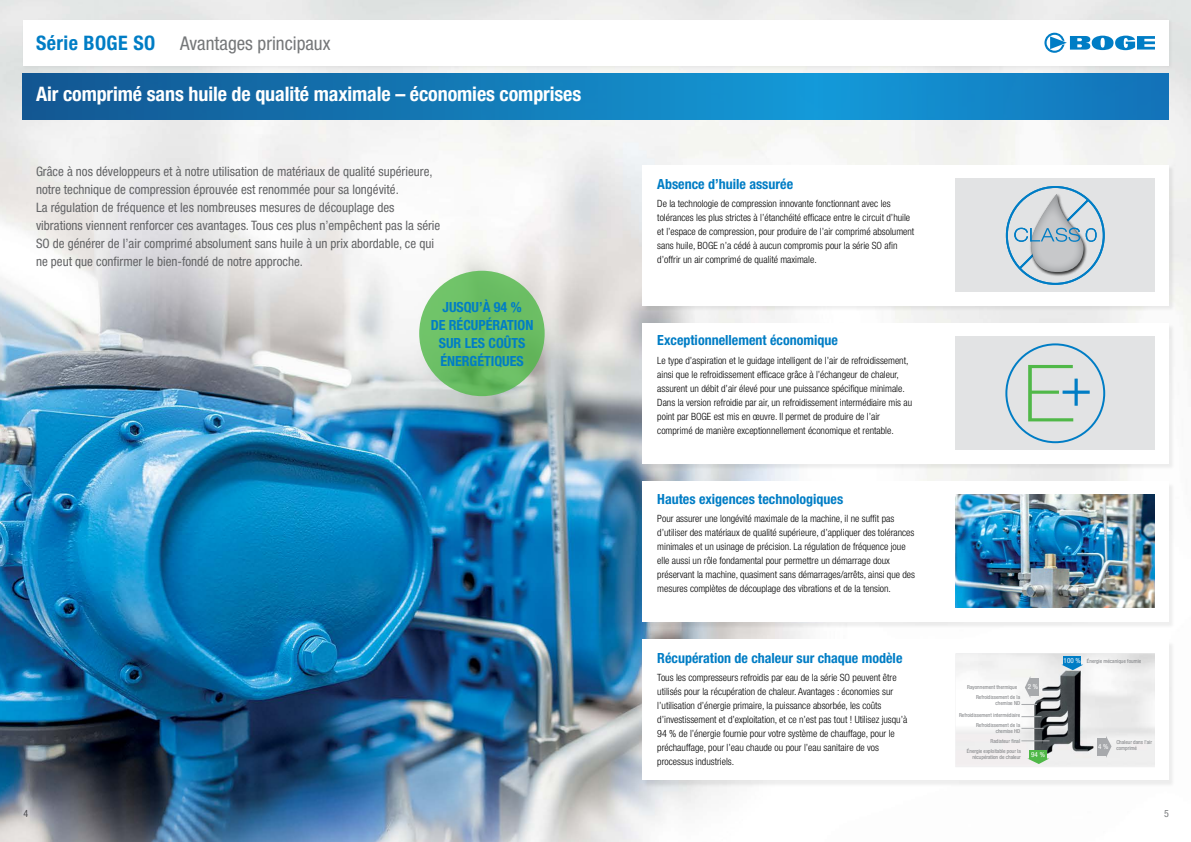
<style>
.page{position:relative;width:1191px;height:842px;background:#fff}
.page>*{position:absolute;margin:0;border:0;box-sizing:border-box;transform-origin:0 0}
.t1{font:700 condensed 20px "Helvetica Neue LT Pro";letter-spacing:-.005em;color:#fff}
.t2{font:condensed 19px "Helvetica Neue LT Pro";color:#757779}
.t3{font:700 condensed 14px/18px "Helvetica Neue LT Pro";color:#007dc5;text-align:center}
.t4{font:condensed 13px/18px "Helvetica Neue LT Pro";color:#636466}
.t5{font:300 condensed 10px/14px "Helvetica Neue LT Pro";color:#000}
.t6{font:condensed 10px "Helvetica Neue LT Pro";color:#4d4d4f}
.t7{font:condensed 10px "Helvetica Neue LT Pro";color:#797b7d}
.t8{font:condensed 7px "Helvetica Neue LT Pro";color:#fff}
.t9{font:condensed 5.5px/6px "Helvetica Neue LT Pro";color:#808285;text-align:right}
.s1{font-weight:700;font-size:20px;color:#007dc5}
.s2{font-size:7px;color:#fff}
</style>
<div class="page">
<img style="left:0;top:0;width:1191px;height:842px">
<div style="left:22px;top:19px;width:1151px;height:51px;background:#000;opacity:.05"></div>
<div style="left:23px;top:20px;width:1145px;height:45px;background:#fff"></div>
<svg style="left:1044px;top:33px;width:111px;height:20px"></svg>
<svg style="left:23px;top:74px;width:1145px;height:45px;background:#137bb9"></svg>
<div style="left:643px;top:166px;width:532px;height:621px;background:#000;opacity:.07"></div>
<div style="left:642px;top:165px;width:526px;height:140px;background:#fff"></div>
<div style="left:642px;top:481px;width:526px;height:141px;background:#fff"></div>
<div style="left:642px;top:639px;width:526px;height:141px;background:#fff"></div>
<div style="left:955px;top:179px;width:200px;height:113px;background:#e2e3e4"></div>
<img style="left:1028px;top:191px;width:60px;height:86px">
<img style="left:955px;top:494px;width:200px;height:114px">
<div style="left:642px;top:323px;width:526px;height:141px;background:#fff"></div>
<div style="left:955px;top:336px;width:200px;height:114px;background:#e2e3e4"></div>
<div style="left:1005px;top:343px;width:100px;height:100px;border:2px solid #007dc5;border-radius:50%"></div>
<svg style="left:1028px;top:365px;width:45px;height:56px"></svg>
<hr style="left:1062px;top:391px;width:27px;height:3px;background:#007dc5">
<hr style="left:1074px;top:379px;width:3px;height:27px;background:#007dc5">
<div style="left:1006px;top:186px;width:98px;height:99px;border:2px solid #007dc5;border-radius:50%"></div>
<svg style="left:1014px;top:194px;width:82px;height:78px"></svg>
<svg style="left:955px;top:653px;width:200px;height:114px"></svg>
<div style="left:419px;top:271px;width:125px;height:125px;background:#6abd63;border-radius:50%"></div>
<h2 class="t2" style="left:36px;top:32px;width:296px"><span class="s1">Série BOGE SO</span> Avantages principaux</h2>
<h1 class="t1" style="left:36px;top:82px;width:547px">Air comprimé sans huile de qualité maximale – économies comprises</h1>
<p class="t4" style="left:36px;top:162px;width:406px">Grâce à nos développeurs et à notre utilisation de matériaux de qualité supérieure, notre technique de compression éprouvée est renommée pour sa longévité.<br>La régulation de fréquence et les nombreuses mesures de découplage des vibrations viennent renforcer ces avantages. Tous ces plus n’empêchent pas la série SO de générer de l’air comprimé absolument sans huile à un prix abordable, ce qui ne peut que confirmer le bien-fondé de notre approche.</p>
<h3 class="t3" style="left:431px;top:298px;width:104px">JUSQU’À 94 %<br>DE RÉCUPÉRATION<br>SUR LES COÛTS<br>ÉNERGÉTIQUES</h3>
<h3 class="t3" style="left:657px;top:175px;width:137px">Absence d’huile assurée</h3>
<p class="t5" style="left:657px;top:196px;width:258px">De la technologie de compression innovante fonctionnant avec les tolérances les plus strictes à l’étanchéité efficace entre le circuit d’huile et l’espace de compression, pour produire de l’air comprimé absolument sans huile, BOGE n’a cédé à aucun compromis pour la série SO afin d’offrir un air comprimé de qualité maximale.</p>
<h3 class="t3" style="left:657px;top:331px;width:182px">Exceptionnellement économique</h3>
<p class="t5" style="left:657px;top:353px;width:256px">Le type d’aspiration et le guidage intelligent de l’air de refroidissement, ainsi que le refroidissement efficace grâce à l’échangeur de chaleur, assurent un débit d’air élevé pour une puissance spécifique minimale.<br>Dans la version refroidie par air, un refroidissement intermédiaire mis au point par BOGE est mis en œuvre. Il permet de produire de l’air comprimé de manière exceptionnellement économique et rentable.</p>
<h3 class="t3" style="left:657px;top:490px;width:187px">Hautes exigences technologiques</h3>
<p class="t5" style="left:657px;top:512px;width:259px">Pour assurer une longévité maximale de la machine, il ne suffit pas d’utiliser des matériaux de qualité supérieure, d’appliquer des tolérances minimales et un usinage de précision. La régulation de fréquence joue elle aussi un rôle fondamental pour permettre un démarrage doux préservant la machine, quasiment sans démarrages/arrêts, ainsi que des mesures complètes de découplage des vibrations et de la tension.</p>
<h3 class="t3" style="left:657px;top:649px;width:247px">Récupération de chaleur sur chaque modèle</h3>
<p class="t9" style="left:1063px;top:658px;width:79px"><span class="s2">100 %</span> Énergie mécanique fournie</p>
<p class="t5" style="left:657px;top:671px;width:251px">Tous les compresseurs refroidis par eau de la série SO peuvent être utilisés pour la récupération de chaleur. Avantages : économies sur l’utilisation d’énergie primaire, la puissance absorbée, les coûts d’investissement et d’exploitation, et ce n’est pas tout ! Utilisez jusqu’à 94 % de l’énergie fournie pour votre système de chauffage, pour le préchauffage, pour l’eau chaude ou pour l’eau sanitaire de vos processus industriels.</p>
<p class="t8" style="left:1027px;top:682px;width:12px">2 %</p>
<p class="t9" style="left:976px;top:681px;width:46px;line-height:10.7px;text-align:left;text-indent:-9px">Rayonnement thermique<br>Refroidissement de la</p>
<p class="t9" style="left:959px;top:697px;width:63px;line-height:12px">chemise ND<br>Refroidissement intermédiaire</p>
<p class="t9" style="left:976px;top:722px;width:46px">Refroidissement de la chemise HD</p>
<p class="t9" style="left:990px;top:738px;width:31px">Radiateur final</p>
<p class="t9" style="left:1116px;top:739px;width:37px;text-align:left">Chaleur dans l’air comprimé</p>
<p class="t9" style="left:967px;top:748px;width:55px">Énergie exploitable pour la récupération de chaleur</p>
<p class="t8" style="left:1098px;top:742px;width:12px">4 %</p>
<p class="t8" style="left:1031px;top:750px;width:15px">94 %</p>
<p class="t6" style="left:24px;top:808px;width:6px">4</p>
<p class="t7" style="left:1164px;top:808px;width:6px">5</p>
</div>
